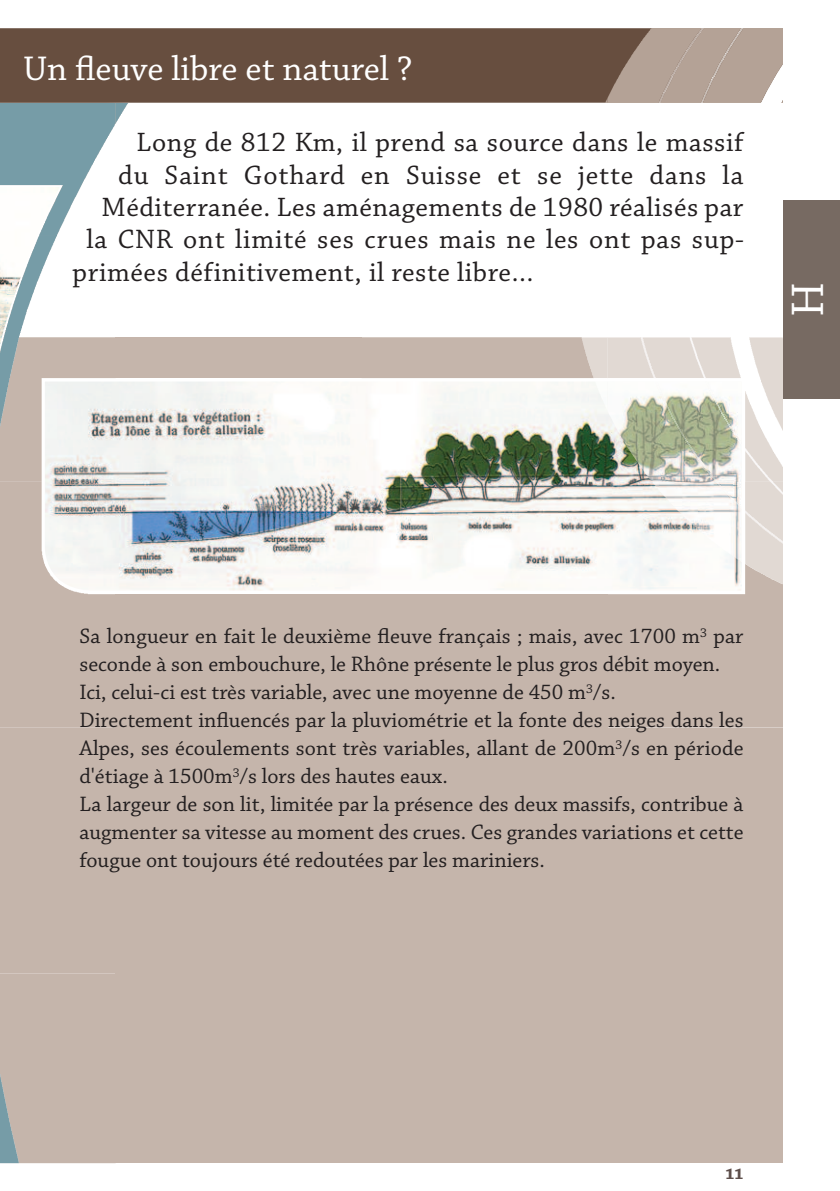
<style>
.page{position:relative;width:840px;height:1191px;background:#fff}
.page>*{position:absolute;margin:0;border:0;box-sizing:border-box;transform-origin:0 0}
.t1{font:48px "Chaparral Pro";color:#fff}
.t2{font:36px "Chaparral Pro";color:#fff}
.t3{font:28px "Chaparral Pro";letter-spacing:.02em;color:#231f20}
.t4{font:22px/28px "Chaparral Pro";color:#231f20}
.t5{font:700 16px "Chaparral Pro";color:#5d4e4a}
</style>
<div class="page">
<div style="left:0;top:28px;width:572px;height:75px;background:#674e3f"></div>
<img style="left:128px;top:382px;width:444px;height:209px">
<div style="left:116px;top:337px;width:245px;height:41px;background:#c5b5ab"></div>
<hr style="left:361px;top:377px;width:232px;height:1px;background:#c5b5ab">
<hr style="left:361px;top:376px;width:232px;height:1px;background:#c5b5ab">
<hr style="left:361px;top:375px;width:231px;height:1px;background:#c5b5ab">
<hr style="left:361px;top:373px;width:231px;height:2px;background:#c5b5ab">
<hr style="left:361px;top:372px;width:230px;height:1px;background:#c5b5ab">
<hr style="left:361px;top:370px;width:230px;height:2px;background:#c5b5ab">
<hr style="left:361px;top:369px;width:229px;height:1px;background:#c5b5ab">
<hr style="left:361px;top:367px;width:229px;height:2px;background:#c5b5ab">
<hr style="left:361px;top:366px;width:228px;height:1px;background:#c5b5ab">
<hr style="left:361px;top:365px;width:228px;height:1px;background:#c5b5ab">
<hr style="left:361px;top:363px;width:227px;height:2px;background:#c5b5ab">
<hr style="left:361px;top:362px;width:227px;height:1px;background:#c5b5ab">
<hr style="left:361px;top:360px;width:226px;height:2px;background:#c5b5ab">
<hr style="left:361px;top:358px;width:226px;height:2px;background:#c5b5ab">
<hr style="left:361px;top:356px;width:225px;height:2px;background:#c5b5ab">
<hr style="left:361px;top:355px;width:225px;height:1px;background:#c5b5ab">
<hr style="left:361px;top:353px;width:224px;height:2px;background:#c5b5ab">
<hr style="left:361px;top:352px;width:224px;height:1px;background:#c5b5ab">
<hr style="left:361px;top:350px;width:223px;height:2px;background:#c5b5ab">
<hr style="left:361px;top:348px;width:223px;height:2px;background:#c5b5ab">
<hr style="left:361px;top:346px;width:223px;height:2px;background:#c5b5ab">
<hr style="left:361px;top:344px;width:222px;height:2px;background:#c5b5ab">
<hr style="left:361px;top:342px;width:222px;height:2px;background:#c5b5ab">
<hr style="left:361px;top:341px;width:221px;height:1px;background:#c5b5ab">
<hr style="left:361px;top:339px;width:221px;height:2px;background:#c5b5ab">
<hr style="left:361px;top:337px;width:220px;height:2px;background:#c5b5ab">
<div style="left:116px;top:594px;width:245px;height:133px;background:#c5b5ab"></div>
<div style="left:361px;top:594px;width:246px;height:133px;background:#c5b5ab"></div>
<svg style="left:572px;top:28px;width:268px;height:699px"></svg>
<div style="left:116px;top:727px;width:245px;height:246px;background:#c5b5ab"></div>
<div style="left:361px;top:727px;width:246px;height:246px;background:#c5b5ab"></div>
<div style="left:607px;top:727px;width:204px;height:246px;background:#c5b5ab"></div>
<svg style="left:0;top:103px;width:128px;height:1060px"></svg>
<div style="left:116px;top:973px;width:245px;height:190px;background:#c5b5ab"></div>
<div style="left:361px;top:973px;width:246px;height:190px;background:#c5b5ab"></div>
<div style="left:607px;top:973px;width:204px;height:190px;background:#c5b5ab"></div>
<div style="left:782px;top:0;width:57px;height:1191px;background:#fff"></div>
<div style="left:782px;top:200px;width:57px;height:198px;background:#776a62"></div>
<h2 class="t2" style="left:23px;top:55px;width:390px">Un fleuve libre et naturel ?</h2>
<p class="t3" style="left:136px;top:132px;width:608px">Long de 812 Km, il prend sa source dans le massif</p>
<p class="t3" style="left:118px;top:164px;width:626px">du Saint Gothard en Suisse et se jette dans la</p>
<p class="t3" style="left:101px;top:197px;width:643px">Méditerranée. Les aménagements de 1980 réalisés par</p>
<p class="t3" style="left:86px;top:229px;width:658px">la CNR ont limité ses crues mais ne les ont pas sup-</p>
<p class="t3" style="left:72px;top:261px;width:462px">primées définitivement, il reste libre…</p>
<h1 class="t1" style="left:789px;top:317px;width:37px;rotate:-90deg">H</h1>
<p class="t4" style="left:79px;top:624px;width:665px">Sa longueur en fait le deuxième fleuve français ; mais, avec 1700 m<sup>3</sup> par seconde à son embouchure, le Rhône présente le plus gros débit moyen.<br>Ici, celui-ci est très variable, avec une moyenne de 450 m<sup>3</sup>/s.<br>Directement influencés par la pluviométrie et la fonte des neiges dans les Alpes, ses écoulements sont très variables, allant de 200m<sup>3</sup>/s en période d'étiage à 1500m<sup>3</sup>/s lors des hautes eaux.<br>La largeur de son lit, limitée par la présence des deux massifs, contribue à augmenter sa vitesse au moment des crues. Ces grandes variations et cette fougue ont toujours été redoutées par les mariniers.</p>
<p class="t5" style="left:725px;top:1167px;width:20px">11</p>
</div>
